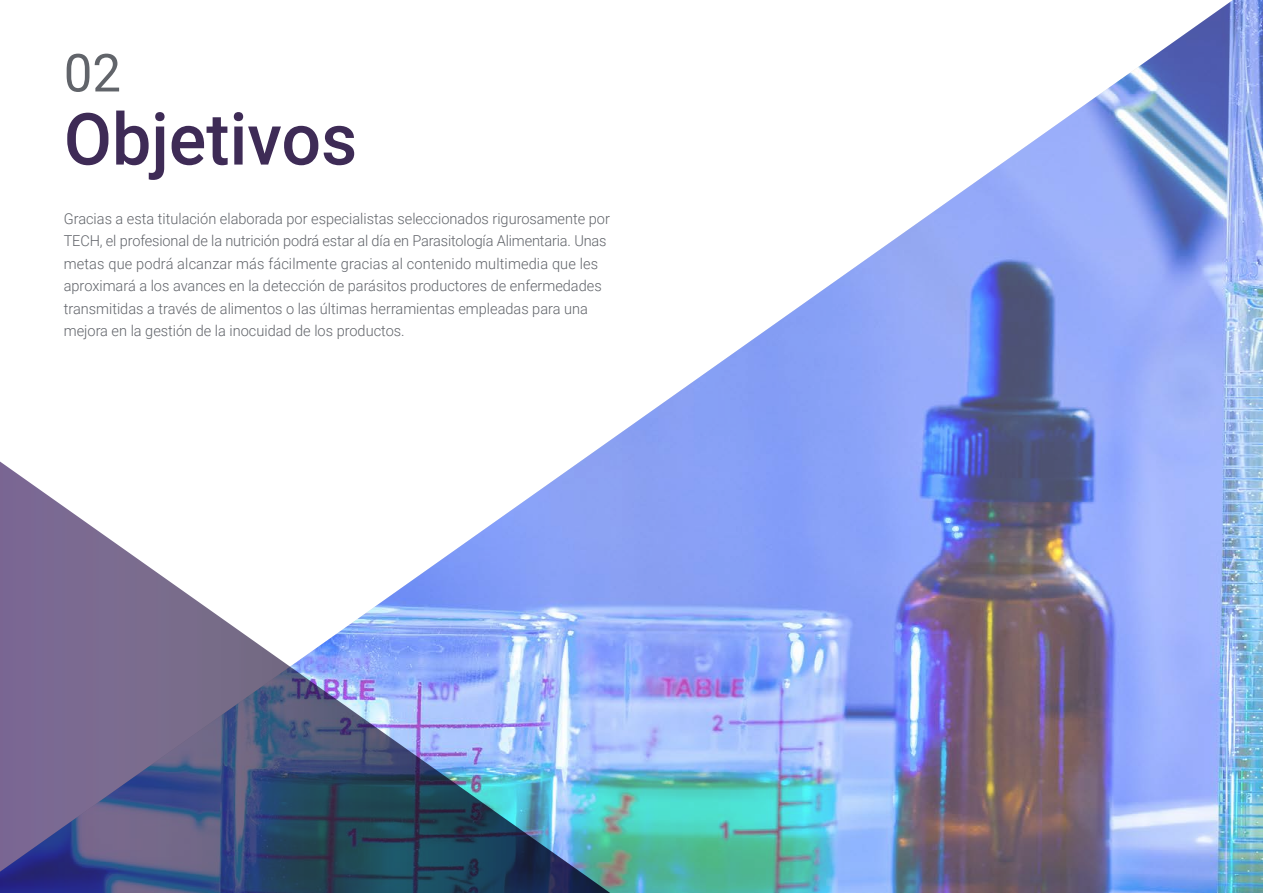
<style>
.page{position:relative;width:1263px;height:893px;background:#fff}
.page>*{position:absolute;margin:0;border:0;box-sizing:border-box;transform-origin:0 0}
.t1{font:500 72px "Roboto";color:#3e2b56}
.t2{font:52.5px "Roboto";color:#61646a}
.t3{font:300 15px/22.5px "Roboto";color:#61646a}
</style>
<div class="page">
<img style="left:602px;top:0;width:661px;height:893px">
<svg style="left:0;top:446px;width:640px;height:447px"></svg>
<h2 class="t2" style="left:64px;top:36px;width:59px">02</h2>
<h1 class="t1" style="left:64px;top:89px;width:295px">Objetivos</h1>
<p class="t3" style="left:64px;top:207px;width:548px">Gracias a esta titulación elaborada por especialistas seleccionados rigurosamente por TECH, el profesional de la nutrición podrá estar al día en Parasitología Alimentaria. Unas metas que podrá alcanzar más fácilmente gracias al contenido multimedia que les aproximará a los avances en la detección de parásitos productores de enfermedades transmitidas a través de alimentos o las últimas herramientas empleadas para una mejora en la gestión de la inocuidad de los productos.</p>
</div>
